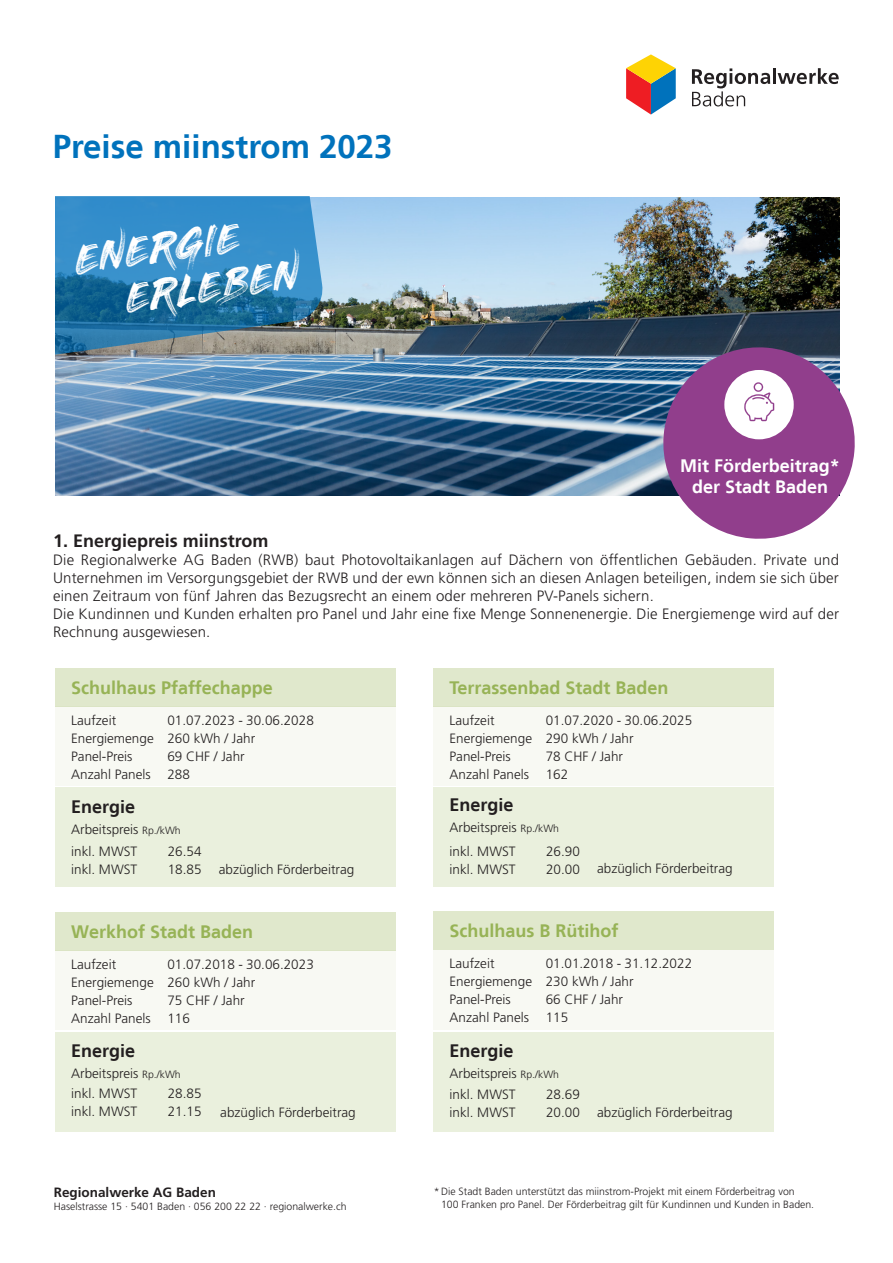
<style>
.page{position:relative;width:893px;height:1263px;background:#fff}
.page>*{position:absolute;margin:0;border:0;box-sizing:border-box;transform-origin:0 0}
.t1{font:42px/45px "pwc versal Regular";color:#fff}
.t2{font:700 33px "Frutiger LT";color:#0072bc}
.t3{font:700 18px "Frutiger LT";color:#97b356}
.t4{font:700 18px "Frutiger LT";color:#fff}
.t5{font:700 18px "Frutiger LT";color:#231f20}
.t6{font:700 18px "Frutiger LT Std";color:#231f20}
.t7{font:300 15px/18px "Frutiger LT Std";letter-spacing:.01em;color:#231f20;text-align:justify}
.t8{font:300 13.5px "Frutiger LT Std";color:#231f20}
.t9{font:700 13.5px "Frutiger LT Std";color:#231f20}
.t10{font:300 10.5px "Frutiger LT Std";color:#231f20}
.s1{font-size:10.5px}
</style>
<div class="page">
<img style="left:55px;top:197px;width:784px;height:298px">
<svg style="left:626px;top:54px;width:50px;height:61px"></svg>
<hr style="left:773px;top:68px;width:3px;height:16px;background:#231f20">
<svg style="left:778px;top:68px;width:61px;height:16px"></svg>
<svg style="left:692px;top:68px;width:78px;height:38px"></svg>
<svg style="left:55px;top:197px;width:270px;height:163px;background:#3c84b2"></svg>
<div style="left:55px;top:668px;width:341px;height:38px;background:#e0e8cc"></div>
<div style="left:55px;top:706px;width:341px;height:80px;background:#f8f9f3"></div>
<div style="left:55px;top:787px;width:341px;height:100px;background:#eaf0dd"></div>
<div style="left:434px;top:668px;width:340px;height:39px;background:#e0e8cc"></div>
<div style="left:434px;top:707px;width:340px;height:79px;background:#f8f9f3"></div>
<div style="left:434px;top:787px;width:340px;height:100px;background:#eaf0dd"></div>
<div style="left:55px;top:912px;width:341px;height:38px;background:#e0e8cc"></div>
<div style="left:55px;top:950px;width:341px;height:80px;background:#f8f9f3"></div>
<div style="left:55px;top:1032px;width:341px;height:100px;background:#eaf0dd"></div>
<div style="left:434px;top:911px;width:340px;height:39px;background:#e0e8cc"></div>
<div style="left:434px;top:950px;width:340px;height:80px;background:#f8f9f3"></div>
<div style="left:434px;top:1032px;width:340px;height:100px;background:#eaf0dd"></div>
<svg style="left:659px;top:343px;width:196px;height:196px"></svg>
<p class="t2" style="left:53px;top:127px;width:341px">Preise miinstrom 2023</p>
<p class="t1" style="left:116px;top:231px;width:176px;text-indent:-45px;rotate:-8deg">ENERGIE<br>ERLEBEN</p>
<p class="t4" style="left:680px;top:455px;width:161px">Mit Förderbeitrag*</p>
<p class="t4" style="left:692px;top:476px;width:138px">der Stadt Baden</p>
<p class="t6" style="left:53px;top:530px;width:217px">1. Energiepreis miinstrom</p>
<p class="t7" style="left:53px;top:551px;width:787px">Die Regionalwerke AG Baden (RWB) baut Photovoltaikanlagen auf Dächern von öffentlichen Gebäuden. Private und Unternehmen im Versorgungsgebiet der RWB und der ewn können sich an diesen Anlagen beteiligen, indem sie sich über einen Zeitraum von fünf Jahren das Bezugsrecht an einem oder mehreren PV-Panels sichern.</p>
<p class="t7" style="left:53px;top:605px;width:787px">Die Kundinnen und Kunden erhalten pro Panel und Jahr eine fixe Menge Sonnenenergie. Die Energiemenge wird auf der<br>Rechnung ausgewiesen.</p>
<p class="t3" style="left:71px;top:677px;width:203px">Schulhaus Pfaffechappe</p>
<p class="t8" style="left:71px;top:712px;width:46px">Laufzeit</p>
<p class="t8" style="left:71px;top:730px;width:84px">Energiemenge</p>
<p class="t8" style="left:71px;top:748px;width:63px">Panel-Preis</p>
<p class="t8" style="left:71px;top:766px;width:81px">Anzahl Panels</p>
<p class="t8" style="left:167px;top:713px;width:148px">01.07.2023 - 30.06.2028</p>
<p class="t8" style="left:167px;top:731px;width:89px">260 kWh / Jahr</p>
<p class="t8" style="left:167px;top:749px;width:79px">69 CHF / Jahr</p>
<p class="t8" style="left:167px;top:767px;width:24px">288</p>
<p class="t5" style="left:71px;top:796px;width:66px">Energie</p>
<p class="t8" style="left:71px;top:822px;width:111px">Arbeitspreis <span class="s1">Rp./kWh</span></p>
<p class="t8" style="left:168px;top:843px;width:35px">26.54</p>
<p class="t8" style="left:168px;top:861px;width:35px">18.85</p>
<p class="t8" style="left:71px;top:843px;width:68px">inkl. MWST</p>
<p class="t8" style="left:71px;top:861px;width:68px">inkl. MWST</p>
<p class="t8" style="left:219px;top:861px;width:137px">abzüglich Förderbeitrag</p>
<p class="t3" style="left:71px;top:921px;width:184px">Werkhof Stadt Baden</p>
<p class="t8" style="left:71px;top:956px;width:46px">Laufzeit</p>
<p class="t8" style="left:71px;top:974px;width:84px">Energiemenge</p>
<p class="t8" style="left:71px;top:992px;width:63px">Panel-Preis</p>
<p class="t8" style="left:71px;top:1010px;width:81px">Anzahl Panels</p>
<p class="t8" style="left:167px;top:957px;width:148px">01.07.2018 - 30.06.2023</p>
<p class="t8" style="left:167px;top:975px;width:89px">260 kWh / Jahr</p>
<p class="t8" style="left:167px;top:993px;width:79px">75 CHF / Jahr</p>
<p class="t8" style="left:167px;top:1011px;width:24px">116</p>
<p class="t5" style="left:71px;top:1040px;width:66px">Energie</p>
<p class="t8" style="left:71px;top:1065px;width:111px">Arbeitspreis <span class="s1">Rp./kWh</span></p>
<p class="t8" style="left:168px;top:1085px;width:35px">28.85</p>
<p class="t8" style="left:168px;top:1103px;width:35px">21.15</p>
<p class="t8" style="left:71px;top:1085px;width:68px">inkl. MWST</p>
<p class="t8" style="left:71px;top:1103px;width:68px">inkl. MWST</p>
<p class="t8" style="left:220px;top:1104px;width:137px">abzüglich Förderbeitrag</p>
<p class="t9" style="left:54px;top:1184px;width:164px">Regionalwerke AG Baden</p>
<p class="t10" style="left:54px;top:1200px;width:294px">Haselstrasse 15 · 5401 Baden · 056 200 22 22 · regionalwerke.ch</p>
<p class="t3" style="left:450px;top:677px;width:221px">Terrassenbad Stadt Baden</p>
<p class="t8" style="left:450px;top:713px;width:46px">Laufzeit</p>
<p class="t8" style="left:450px;top:731px;width:84px">Energiemenge</p>
<p class="t8" style="left:450px;top:749px;width:63px">Panel-Preis</p>
<p class="t8" style="left:450px;top:767px;width:81px">Anzahl Panels</p>
<p class="t8" style="left:546px;top:713px;width:148px">01.07.2020 - 30.06.2025</p>
<p class="t8" style="left:546px;top:731px;width:89px">290 kWh / Jahr</p>
<p class="t8" style="left:546px;top:749px;width:79px">78 CHF / Jahr</p>
<p class="t8" style="left:546px;top:767px;width:24px">162</p>
<p class="t5" style="left:450px;top:794px;width:66px">Energie</p>
<p class="t8" style="left:450px;top:820px;width:111px">Arbeitspreis <span class="s1">Rp./kWh</span></p>
<p class="t8" style="left:546px;top:843px;width:35px">26.90</p>
<p class="t8" style="left:546px;top:861px;width:35px">20.00</p>
<p class="t8" style="left:450px;top:843px;width:68px">inkl. MWST</p>
<p class="t8" style="left:450px;top:861px;width:68px">inkl. MWST</p>
<p class="t8" style="left:597px;top:860px;width:137px">abzüglich Förderbeitrag</p>
<p class="t3" style="left:450px;top:920px;width:171px">Schulhaus B Rütihof</p>
<p class="t8" style="left:450px;top:956px;width:46px">Laufzeit</p>
<p class="t8" style="left:450px;top:974px;width:84px">Energiemenge</p>
<p class="t8" style="left:450px;top:992px;width:63px">Panel-Preis</p>
<p class="t8" style="left:450px;top:1010px;width:81px">Anzahl Panels</p>
<p class="t8" style="left:546px;top:956px;width:148px">01.01.2018 - 31.12.2022</p>
<p class="t8" style="left:546px;top:974px;width:89px">230 kWh / Jahr</p>
<p class="t8" style="left:546px;top:992px;width:79px">66 CHF / Jahr</p>
<p class="t8" style="left:546px;top:1010px;width:24px">115</p>
<p class="t5" style="left:450px;top:1040px;width:66px">Energie</p>
<p class="t8" style="left:450px;top:1066px;width:111px">Arbeitspreis <span class="s1">Rp./kWh</span></p>
<p class="t8" style="left:546px;top:1086px;width:35px">28.69</p>
<p class="t8" style="left:546px;top:1104px;width:35px">20.00</p>
<p class="t8" style="left:450px;top:1086px;width:68px">inkl. MWST</p>
<p class="t8" style="left:450px;top:1104px;width:68px">inkl. MWST</p>
<p class="t8" style="left:597px;top:1104px;width:137px">abzüglich Förderbeitrag</p>
<p class="t10" style="left:434px;top:1185px;width:362px">*Die Stadt Baden unterstützt das miinstrom-Projekt mit einem Förderbeitrag von</p>
<p class="t10" style="left:441px;top:1199px;width:375px">100 Franken pro Panel. Der Förderbeitrag gilt für Kundinnen und Kunden in Baden.</p>
</div>
